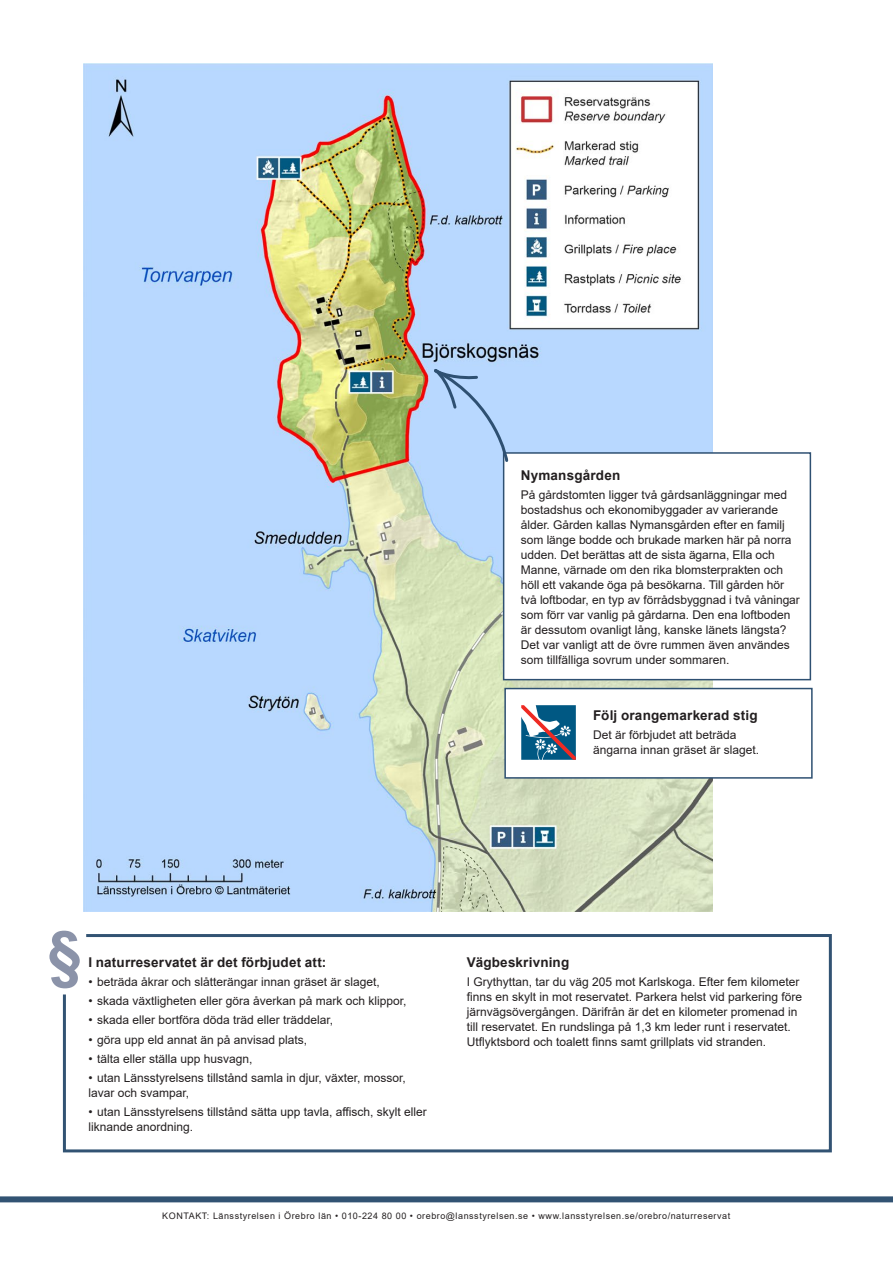
<style>
.page{position:relative;width:893px;height:1263px;background:#fff}
.page>*{position:absolute;margin:0;border:0;box-sizing:border-box;transform-origin:0 0}
.t1{font:700 61.5px "Arial";color:#8b93a9}
.Faktarubrik{font:700 13.5px "Arial";letter-spacing:.01em;color:#231f20}
.Faktatext{font:12px/15px "Arial";color:#231f20}
.t2{font:9px "Arial";letter-spacing:.06em;color:#231f20}
</style>
<div class="page">
<img style="left:84px;top:64px;width:629px;height:847px">
<div style="left:503px;top:452px;width:308px;height:228px;background:#fff;border:2px solid #2e5072"></div>
<div style="left:504px;top:688px;width:309px;height:91px;background:#fff;border:2px solid #2e5072"></div>
<div style="left:0;top:1196px;width:893px;height:6px;background:#325373"></div>
<svg style="left:62px;top:934px;width:770px;height:219px"></svg>
<svg style="left:431px;top:366px;width:79px;height:97px;background:#adcdf4"></svg>
<svg style="left:521px;top:705px;width:55px;height:55px"></svg>
<h3 class="Faktarubrik" style="left:521px;top:465px;width:101px">Nymansgården</h3>
<p class="Faktatext" style="left:521px;top:487px;width:280px">På gårdstomten ligger två gårdsanläggningar med bostadshus och ekonomibyggader av varierande ålder. Gården kallas Nymansgården efter en familj som länge bodde och brukade marken här på norra udden. Det berättas att de sista ägarna, Ella och Manne, värnade om den rika blomsterprakten och höll ett vakande öga på besökarna. Till gården hör två loftbodar, en typ av förrådsbyggnad i två våningar som förr var vanlig på gårdarna. Den ena loftboden är dessutom ovanligt lång, kanske länets längsta?<br>Det var vanligt att de övre rummen även användes som tillfälliga sovrum under sommaren.</p>
<h3 class="Faktarubrik" style="left:593px;top:706px;width:166px">Följ orangemarkerad stig</h3>
<p class="Faktatext" style="left:593px;top:727px;width:168px">Det är förbjudet att beträda ängarna innan gräset är slaget.</p>
<h1 class="t1" style="left:48px;top:910px;width:36px">§</h1>
<h3 class="Faktarubrik" style="left:88px;top:952px;width:239px">I naturreservatet är det förbjudet att:</h3>
<p class="Faktatext" style="left:88px;top:974px;width:293px">• beträda åkrar och slåtterängar innan gräset är slaget,</p>
<p class="Faktatext" style="left:88px;top:993px;width:320px">• skada växtligheten eller göra åverkan på mark och klippor,</p>
<p class="Faktatext" style="left:88px;top:1012px;width:246px">• skada eller bortföra döda träd eller träddelar,</p>
<p class="Faktatext" style="left:88px;top:1032px;width:220px">• göra upp eld annat än på anvisad plats,</p>
<p class="Faktatext" style="left:88px;top:1051px;width:165px">• tälta eller ställa upp husvagn,</p>
<p class="Faktatext" style="left:88px;top:1070px;width:319px">• utan Länsstyrelsens tillstånd samla in djur, växter, mossor, lavar och svampar,</p>
<p class="Faktatext" style="left:88px;top:1104px;width:340px">• utan Länsstyrelsens tillstånd sätta upp tavla, affisch, skylt eller liknande anordning.</p>
<h3 class="Faktarubrik" style="left:467px;top:952px;width:104px">Vägbeskrivning</h3>
<p class="Faktatext" style="left:467px;top:974px;width:337px">I Grythyttan, tar du väg 205 mot Karlskoga. Efter fem kilometer finns en skylt in mot reservatet. Parkera helst vid parkering före järnvägsövergången. Därifrån är det en kilometer promenad in till reservatet. En rundslinga på 1,3 km leder runt i reservatet.<br>Utflyktsbord och toalett finns samt grillplats vid stranden.</p>
<p class="t2" style="left:162px;top:1209px;width:569px">KONTAKT: Länsstyrelsen i Örebro län • 010-224 80 00 • orebro@lansstyrelsen.se • www.lansstyrelsen.se/orebro/naturreservat</p>
</div>
